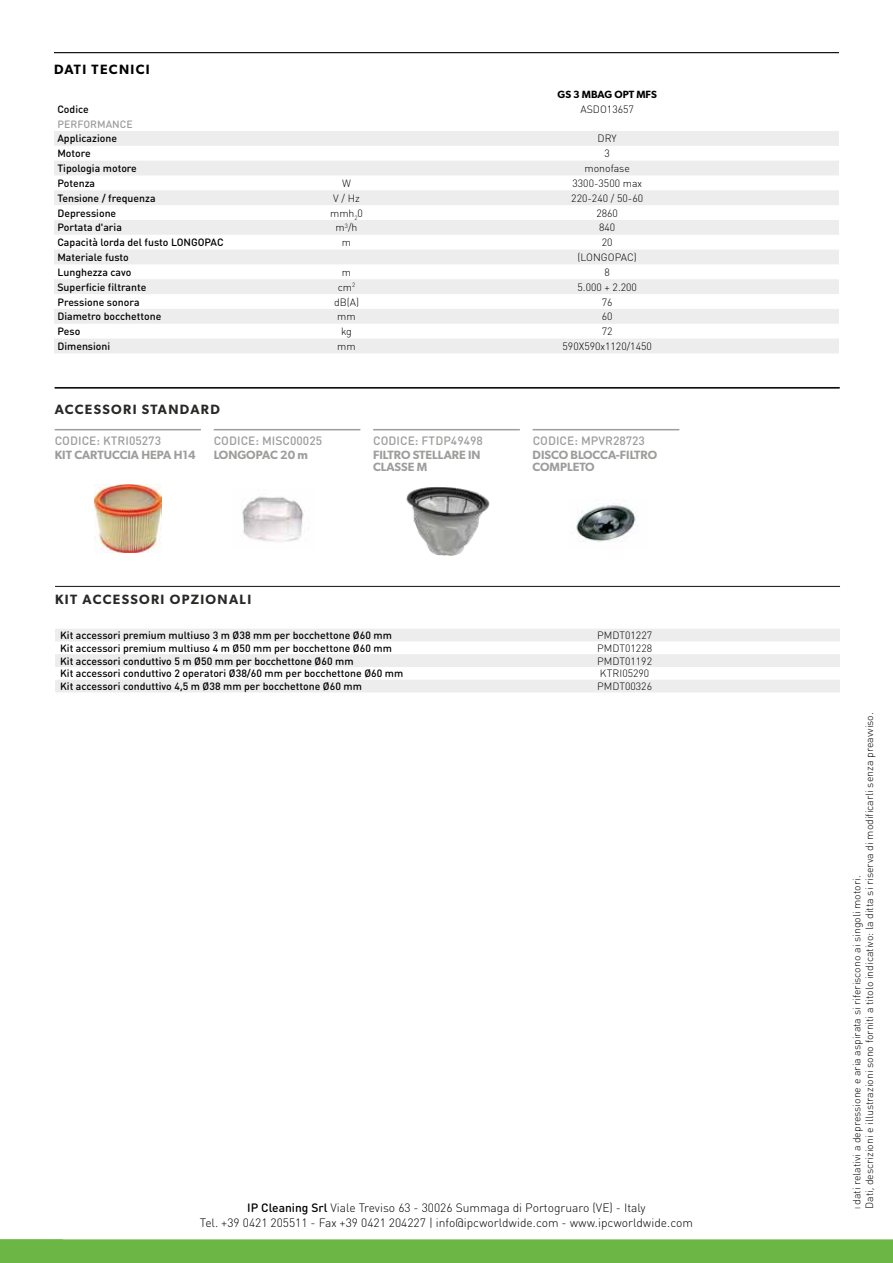
<style>
.page{position:relative;width:893px;height:1263px;background:#fff}
.page>*{position:absolute;margin:0;border:0;box-sizing:border-box;transform-origin:0 0}
.t1{font:600 13.5px "Gibson";letter-spacing:.1em;color:#282827}
.t2{font:600 13.5px "Gibson";letter-spacing:.1em;color:#000}
.t3{font:300 12px/14.4px "DIN Round Pro";color:#000;text-align:center}
.t4{font:600 12px/12px "Gibson";color:#9d9d9c}
.t5{font:500 12px "DIN Round Pro";letter-spacing:.005em;color:#9d9d9c}
.t6{font:500 10.5px "DIN Round Pro";color:#000}
.t7{font:300 10.5px/12.6px "DIN Round Pro";color:#000}
.t8{font:600 10.5px "Gibson";color:#000}
.t9{font:500 10.5px "DIN Round Pro";letter-spacing:.005em;color:#9d9d9c}
.s1{font-weight:500}
.s2{font-size:7.5px}
</style>
<div class="page">
<div style="left:0;top:1239px;width:893px;height:24px;background:#6bb644"></div>
<hr style="left:55px;top:387px;width:785px;height:1px;background:#000">
<hr style="left:55px;top:388px;width:785px;height:1px;background:#282827">
<hr style="left:55px;top:429px;width:146px;height:1px;background:#9d9d9c">
<hr style="left:214px;top:429px;width:146px;height:1px;background:#9d9d9c">
<hr style="left:373px;top:429px;width:147px;height:1px;background:#9d9d9c">
<hr style="left:533px;top:429px;width:146px;height:1px;background:#9d9d9c">
<hr style="left:54px;top:52px;width:785px;height:1px;background:#000">
<div style="left:54px;top:131px;width:785px;height:15px;background:#ededed"></div>
<svg style="left:54px;top:161px;width:785px;height:192px;fill:#ededed"></svg>
<img style="left:576px;top:505px;width:62px;height:37px">
<img style="left:94px;top:484px;width:67px;height:68px">
<img style="left:406px;top:487px;width:84px;height:69px">
<hr style="left:55px;top:586px;width:785px;height:1px;background:#282827">
<svg style="left:55px;top:629px;width:785px;height:63px;fill:#ededed"></svg>
<img style="left:242px;top:496px;width:62px;height:46px">
<p class="t2" style="left:54px;top:62px;width:97px">DATI TECNICI</p>
<p class="t8" style="left:558px;top:88px;width:101px">GS 3 MBAG OPT MFS</p>
<p class="t6" style="left:57px;top:102px;width:33px">Codice</p>
<p class="t7" style="left:580px;top:102px;width:55px">ASDO13657</p>
<p class="t9" style="left:57px;top:117px;width:77px">PERFORMANCE</p>
<p class="t6" style="left:57px;top:131px;width:61px">Applicazione</p>
<p class="t7" style="left:598px;top:132px;width:21px">DRY</p>
<p class="t6" style="left:57px;top:146px;width:35px">Motore</p>
<p class="t7" style="left:604px;top:147px;width:7px">3</p>
<p class="t6" style="left:57px;top:161px;width:81px">Tipologia motore</p>
<p class="t7" style="left:584px;top:162px;width:47px">monofase</p>
<p class="t6" style="left:57px;top:176px;width:39px">Potenza</p>
<p class="t7" style="left:342px;top:176px;width:10px">W</p>
<p class="t7" style="left:572px;top:176px;width:71px">3300-3500 max</p>
<p class="t6" style="left:57px;top:191px;width:100px">Tensione / frequenza</p>
<p class="t7" style="left:333px;top:191px;width:28px">V / Hz</p>
<p class="t7" style="left:571px;top:191px;width:73px">220-240 / 50-60</p>
<p class="t6" style="left:57px;top:206px;width:60px">Depressione</p>
<p class="t7" style="left:330px;top:206px;width:34px">mmh<sub>2</sub>0</p>
<p class="t7" style="left:596px;top:206px;width:23px">2860</p>
<p class="t6" style="left:57px;top:220px;width:66px">Portata d'aria</p>
<p class="t7" style="left:336px;top:221px;width:23px">m<sup>3</sup>/h</p>
<p class="t7" style="left:599px;top:221px;width:18px">840</p>
<p class="t6" style="left:57px;top:235px;width:168px">Capacità lorda del fusto LONGOPAC</p>
<p class="t7" style="left:342px;top:236px;width:11px">m</p>
<p class="t7" style="left:602px;top:236px;width:12px">20</p>
<p class="t6" style="left:57px;top:250px;width:73px">Materiale fusto</p>
<p class="t7" style="left:578px;top:251px;width:61px">(LONGOPAC)</p>
<p class="t6" style="left:57px;top:265px;width:75px">Lunghezza cavo</p>
<p class="t7" style="left:342px;top:265px;width:11px">m</p>
<p class="t7" style="left:604px;top:265px;width:7px">8</p>
<p class="t6" style="left:57px;top:280px;width:91px">Superficie filtrante</p>
<p class="t7" style="left:338px;top:280px;width:19px">cm<sup>2</sup></p>
<p class="t7" style="left:577px;top:280px;width:61px">5.000 + 2.200</p>
<p class="t6" style="left:57px;top:295px;width:84px">Pressione sonora</p>
<p class="t7" style="left:334px;top:295px;width:27px">dB(A)</p>
<p class="t7" style="left:602px;top:295px;width:12px">76</p>
<p class="t6" style="left:57px;top:309px;width:106px">Diametro bocchettone</p>
<p class="t7" style="left:337px;top:310px;width:20px">mm</p>
<p class="t7" style="left:602px;top:310px;width:12px">60</p>
<p class="t6" style="left:57px;top:324px;width:25px">Peso</p>
<p class="t7" style="left:341px;top:325px;width:12px">kg</p>
<p class="t7" style="left:602px;top:325px;width:12px">72</p>
<p class="t6" style="left:57px;top:339px;width:54px">Dimensioni</p>
<p class="t7" style="left:337px;top:340px;width:20px">mm</p>
<p class="t7" style="left:563px;top:340px;width:91px">590X590x1120/1450</p>
<p class="t1" style="left:55px;top:401px;width:167px">ACCESSORI STANDARD</p>
<p class="t5" style="left:55px;top:432px;width:108px">CODICE: KTRI05273</p>
<p class="t5" style="left:214px;top:432px;width:110px">CODICE: MISC00025</p>
<p class="t5" style="left:373px;top:432px;width:111px">CODICE: FTDP49498</p>
<p class="t5" style="left:533px;top:432px;width:114px">CODICE: MPVR28723</p>
<p class="t4" style="left:55px;top:449px;width:142px">KIT CARTUCCIA HEPA H14</p>
<p class="t4" style="left:214px;top:449px;width:96px">LONGOPAC 20 m</p>
<p class="t4" style="left:373px;top:449px;width:109px">FILTRO STELLARE IN<br>CLASSE M</p>
<p class="t4" style="left:533px;top:449px;width:126px">DISCO BLOCCA-FILTRO<br>COMPLETO</p>
<p class="t1" style="left:55px;top:591px;width:198px">KIT ACCESSORI OPZIONALI</p>
<p class="t6" style="left:60px;top:628px;width:333px">Kit accessori premium multiuso 3 m Ø38 mm per bocchettone Ø60 mm</p>
<p class="t7" style="left:597px;top:629px;width:56px">PMDT01227</p>
<p class="t6" style="left:60px;top:641px;width:333px">Kit accessori premium multiuso 4 m Ø50 mm per bocchettone Ø60 mm</p>
<p class="t7" style="left:597px;top:641px;width:56px">PMDT01228</p>
<p class="t6" style="left:60px;top:654px;width:295px">Kit accessori conduttivo 5 m Ø50 mm per bocchettone Ø60 mm</p>
<p class="t7" style="left:597px;top:654px;width:56px">PMDT01192</p>
<p class="t6" style="left:60px;top:666px;width:345px">Kit accessori conduttivo 2 operatori Ø38/60 mm per bocchettone Ø60 mm</p>
<p class="t7" style="left:600px;top:667px;width:51px">KTRI05290</p>
<p class="t6" style="left:60px;top:679px;width:303px">Kit accessori conduttivo 4,5 m Ø38 mm per bocchettone Ø60 mm</p>
<p class="t7" style="left:597px;top:680px;width:56px">PMDT00326</p>
<p class="t3" style="left:200px;top:1200px;width:494px"><span class="s1">IP Cleaning Srl</span> Viale Treviso 63 - 30026 Summaga di Portogruaro (VE) - Italy<br>Tel. +39 0421 205511 - Fax +39 0421 204227 | info@ipcworldwide.com - www.ipcworldwide.com</p>
<p class="t7" style="left:850px;top:1209px;width:498px;rotate:-90deg"><span class="s2">I</span> dati relativi a depressione e aria aspirata si riferiscono ai singoli motori.<br>Dati, descrizioni e illustrazioni sono forniti a titolo indicativo: la ditta si riserva di modificarli senza preavviso.</p>
</div>
